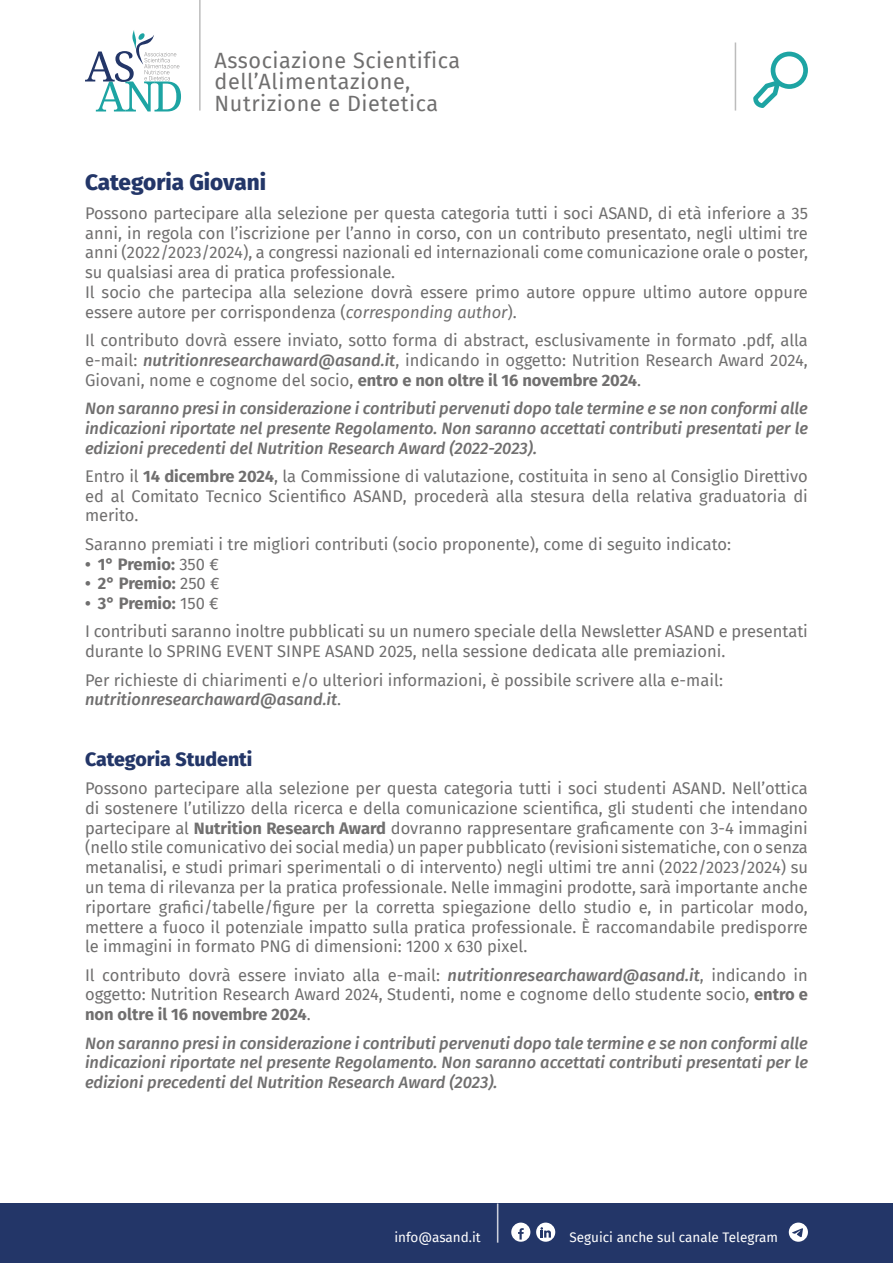
<style>
.page{position:relative;width:893px;height:1263px;background:#fff}
.page>*{position:absolute;margin:0;border:0;box-sizing:border-box;transform-origin:0 0}
.t1{font:42.45px "Fira Sans";color:#fff;scale:.32 1}
.t2{font:800 22.5px "Fira Sans";color:#233668}
.t3{font:21.6px/21.6px "Fira Sans";letter-spacing:.025em;color:#706f6f}
.t4{font:800 19.5px "Fira Sans";color:#233668}
.t5{font:16.5px/19.8px "Fira Sans";color:#706f6f;text-align:justify}
.t6{font:italic 500 16.5px/19.8px "Fira Sans";color:#706f6f;text-align:justify}
.t7{font:700 16.5px "Fira Sans";color:#706f6f}
.t8{font:13.5px "Fira Sans";color:#fff}
.s1{font-style:italic}
.s2{font-weight:500;font-style:italic}
.s3{font-weight:700}
.s4{font-weight:400}
.s5{font-weight:400;font-style:normal}
</style>
<div class="page">
<svg style="left:85px;top:30px;width:96px;height:81px"></svg>
<hr style="left:199px;top:0;width:2px;height:111px;background:#bcbcbc">
<div style="left:0;top:1203px;width:893px;height:60px;background:#233668"></div>
<div style="left:511px;top:1222px;width:19px;height:20px;background:#fff;border-radius:50%"></div>
<svg style="left:518px;top:1228px;width:6px;height:11px"></svg>
<svg style="left:536px;top:1222px;width:19px;height:20px"></svg>
<svg style="left:540px;top:1227px;width:11px;height:10px"></svg>
<div style="left:789px;top:1222px;width:19px;height:20px;background:#fff;border-radius:50%"></div>
<svg style="left:792px;top:1228px;width:11px;height:9px"></svg>
<svg style="left:753px;top:52px;width:55px;height:56px"></svg>
<hr style="left:735px;top:43px;width:1px;height:68px;background:#bcbcbc">
<h3 class="t3" style="left:215px;top:49px;width:247px">Associazione Scientifica dell’Alimentazione,<br>Nutrizione e Dietetica</h3>
<h2 class="t2" style="left:85px;top:163px;width:183px">Categoria Giovani</h2>
<p class="t5" style="left:85px;top:203px;width:724px;text-align:left">Possono partecipare alla selezione per questa categoria tutti i soci ASAND, di età inferiore a 35 anni, in regola con l’iscrizione per l’anno in corso, con un contributo presentato, negli ultimi tre anni (2022/2023/2024), a congressi nazionali ed internazionali come comunicazione orale o poster, su qualsiasi area di pratica professionale.<br>Il socio che partecipa alla selezione dovrà essere primo autore oppure ultimo autore oppure essere autore per corrispondenza (<span class="s1">corresponding author</span>).</p>
<p class="t5" style="left:85px;top:330px;width:724px">Il contributo dovrà essere inviato, sotto forma di abstract, esclusivamente in formato .pdf, alla e-mail: <span class="s2">nutritionresearchaward@asand.it</span>, indicando in oggetto: Nutrition Research Award 2024, Giovani, nome e cognome del socio, <span class="s3">entro e non oltre il 16 novembre 2024</span>.</p>
<p class="t6" style="left:85px;top:397px;width:724px">Non saranno presi in considerazione i contributi pervenuti dopo tale termine e se non conformi alle indicazioni riportate nel presente Regolamento. Non saranno accettati contributi presentati per le edizioni precedenti del Nutrition Research Award (2022-2023).</p>
<p class="t5" style="left:85px;top:466px;width:724px">Entro il <span class="s3">14 dicembre 2024</span>, la Commissione di valutazione, costituita in seno al Consiglio Direttivo ed al Comitato Tecnico Scientifico ASAND, procederà alla stesura della relativa graduatoria di merito.</p>
<p class="t5" style="left:85px;top:534px;width:648px">Saranno premiati i tre migliori contributi (socio proponente), come di seguito indicato:</p>
<p class="t7" style="left:85px;top:550px;width:135px">• 1° Premio: <span class="s4">350 €</span></p>
<p class="t7" style="left:85px;top:570px;width:136px">• 2° Premio: <span class="s4">250 €</span></p>
<p class="t5" style="left:85px;top:589px;width:724px;line-height:28.3px"><span class="s3">• 3° Premio:</span> 150 €<br>I contributi saranno inoltre pubblicati su un numero speciale della Newsletter ASAND e presentati</p>
<p class="t5" style="left:85px;top:637px;width:642px;line-height:28.3px">durante lo SPRING EVENT SINPE ASAND 2025, nella sessione dedicata alle premiazioni.<br>Per richieste di chiarimenti e/o ulteriori informazioni, è possibile scrivere alla e-mail:</p>
<p class="t6" style="left:85px;top:689px;width:258px">nutritionresearchaward@asand.it<span class="s5">.</span></p>
<p class="t4" style="left:85px;top:742px;width:169px">Categoria Studenti</p>
<p class="t5" style="left:85px;top:778px;width:724px">Possono partecipare alla selezione per questa categoria tutti i soci studenti ASAND. Nell’ottica di sostenere l’utilizzo della ricerca e della comunicazione scientifica, gli studenti che intendano partecipare al <span class="s3">Nutrition Research Award</span> dovranno rappresentare graficamente con 3-4 immagini (nello stile comunicativo dei social media) un paper pubblicato (revisioni sistematiche, con o senza metanalisi, e studi primari sperimentali o di intervento) negli ultimi tre anni (2022/2023/2024) su un tema di rilevanza per la pratica professionale. Nelle immagini prodotte, sarà importante anche riportare grafici/tabelle/figure per la corretta spiegazione dello studio e, in particolar modo, mettere a fuoco il potenziale impatto sulla pratica professionale. È raccomandabile predisporre le immagini in formato PNG di dimensioni: 1200 x 630 pixel.</p>
<p class="t5" style="left:85px;top:964px;width:724px">Il contributo dovrà essere inviato alla e-mail: <span class="s2">nutritionresearchaward@asand.it</span>, indicando in oggetto: Nutrition Research Award 2024, Studenti, nome e cognome dello studente socio, <span class="s3">entro e non oltre il 16 novembre 2024</span>.</p>
<p class="t6" style="left:85px;top:1032px;width:724px">Non saranno presi in considerazione i contributi pervenuti dopo tale termine e se non conformi alle indicazioni riportate nel presente Regolamento. Non saranno accettati contributi presentati per le edizioni precedenti del Nutrition Research Award (2023).</p>
<p class="t8" style="left:394px;top:1227px;width:88px">info@asand.it</p>
<h1 class="t1" style="left:495px;top:1191px;width:19px">|</h1>
<p class="t8" style="left:570px;top:1227px;width:210px">Seguici anche sul canale Telegram</p>
</div>
